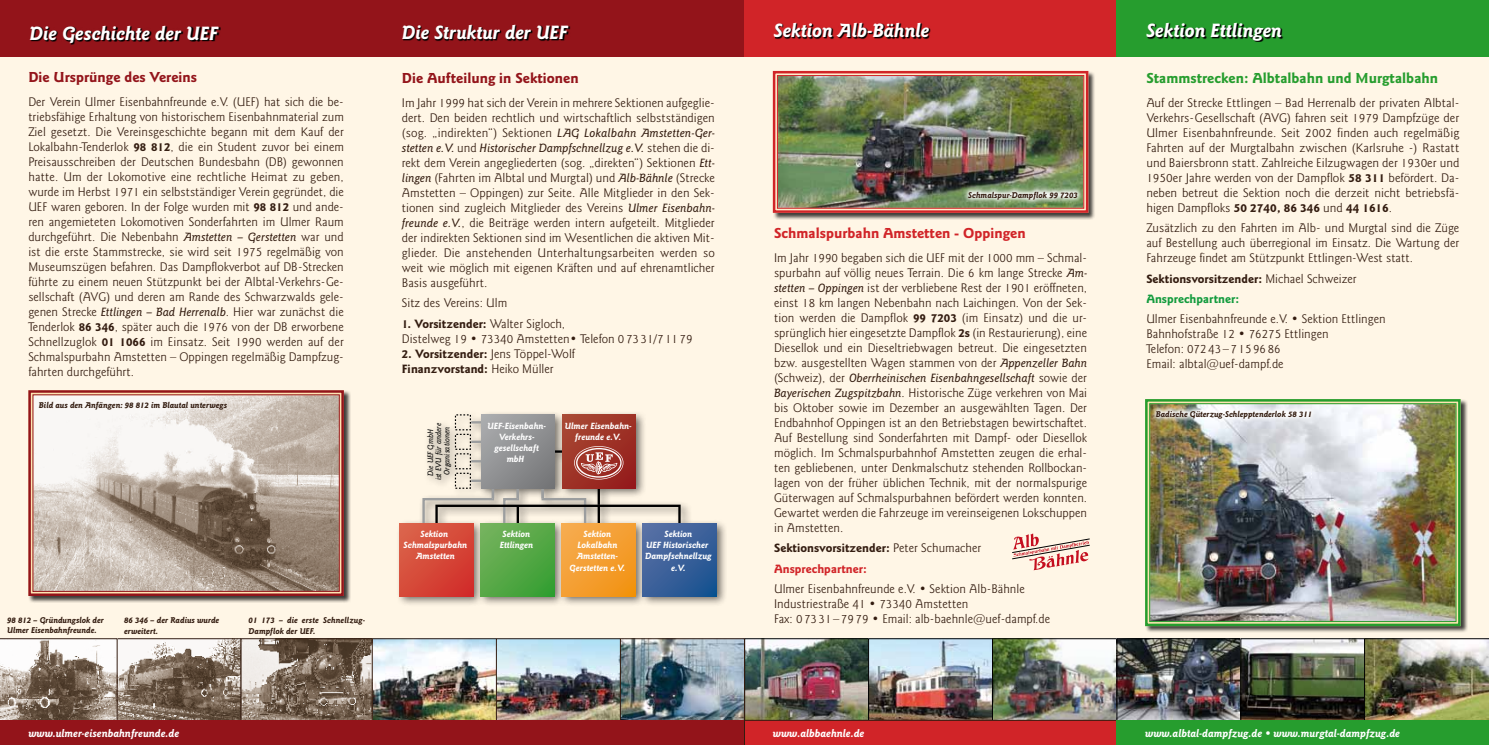
<style>
.page{position:relative;width:1489px;height:745px;background:#fff}
.page>*{position:absolute;margin:0;border:0;box-sizing:border-box;transform-origin:0 0}
.t1{font:italic 700 20px "Goudy Sans Std";color:#fff}
.t2{font:700 15px "Goudy Sans Std";color:#93141a}
.t3{font:700 15px "Goudy Sans Std";color:#269d2e}
.t4{font:700 15px "Goudy Sans Std";color:#d12428}
.t5{font:300 12.5px/15px "Goudy Sans IT Cby BT";color:#331c10;text-align:justify}
.t6{font:700 12.5px/20.2px "Goudy Sans Std";color:#331c10}
.t7{font:italic 500 12.5px "Goudy Sans Std";color:#331c10}
.t8{font:italic 700 11.25px "Goudy Sans Std";color:#fff}
.t9{font:italic 700 9.38px/11.2px "Goudy Sans Std";color:#fff;text-align:center}
.t10{font:italic 700 8.75px/10.5px "Goudy Sans Std";color:#331c10}
.t11{font:italic 500 8.12px/8.1px "Goudy Sans Std";color:#000;text-align:center}
.s1{font-family:"Goudy Sans Std";font-weight:700}
.s2{font-family:"Goudy Sans Std";font-weight:500;font-style:italic}
.s3{font-family:"Goudy Sans IT Cby BT";font-weight:300;font-style:normal}
.s4{font-family:"Goudy Sans IT Cby BT";font-weight:300}
.s5{color:#d12428}
.s6{color:#129b3d}
</style>
<div class="page">
<div style="left:0;top:57px;width:1488px;height:687px;background:#fff6e6"></div>
<div style="left:395px;top:409px;width:332px;height:197px;background:#000;opacity:.56"></div>
<svg style="left:400px;top:523px;width:73px;height:72px;background:#d54839"></svg>
<svg style="left:643px;top:523px;width:73px;height:72px;background:#396099"></svg>
<svg style="left:562px;top:532px;width:73px;height:63px;background:#f49e30"></svg>
<svg style="left:481px;top:532px;width:73px;height:63px;background:#54a746"></svg>
<svg style="left:421px;top:414px;width:260px;height:118px"></svg>
<div style="left:28px;top:390px;width:323px;height:213px;background:#000;opacity:.75"></div>
<svg style="left:28px;top:390px;width:317px;height:207px"></svg>
<div style="left:1144px;top:399px;width:323px;height:234px;background:#000;opacity:.75"></div>
<img style="left:1144px;top:399px;width:317px;height:228px">
<div style="left:1149px;top:403px;width:307px;height:218px;border:1px solid #269d2e"></div>
<svg style="left:1148px;top:403px;width:167px;height:21px;background:#d5dacf"></svg>
<div style="left:772px;top:71px;width:323px;height:149px;background:#000;opacity:.75"></div>
<img style="left:772px;top:70px;width:317px;height:144px">
<div style="left:777px;top:75px;width:307px;height:133px;border:1px solid #d12428"></div>
<svg style="left:960px;top:184px;width:122px;height:21px;background:#a1b595"></svg>
<div style="left:0;top:0;width:744px;height:57px;background:#93141a"></div>
<div style="left:744px;top:0;width:372px;height:57px;background:#d12428"></div>
<img style="left:0;top:638px;width:1488px;height:106px">
<div style="left:1116px;top:0;width:372px;height:57px;background:#269d2e"></div>
<div style="left:1116px;top:719px;width:372px;height:25px;background:#269d2e"></div>
<svg style="left:403px;top:26px;width:167px;height:15px"></svg>
<svg style="left:31px;top:26px;width:190px;height:19px"></svg>
<svg style="left:775px;top:23px;width:155px;height:16px"></svg>
<svg style="left:1012px;top:533px;width:77px;height:37px"></svg>
<svg style="left:1147px;top:23px;width:136px;height:19px"></svg>
<h1 class="t1" style="left:30px;top:21px;width:190px">Die Geschichte der UEF</h1>
<h1 class="t1" style="left:402px;top:21px;width:167px">Die Struktur der UEF</h1>
<p class="t2" style="left:28px;top:68px;width:170px">Die Ursprünge des Vereins</p>
<p class="t5" style="left:28px;top:94px;width:317px">Der Verein Ulmer Eisenbahnfreunde e.V. (UEF) hat sich die be&shy;triebsfähige Erhaltung von historischem Eisenbahnmaterial zum Ziel gesetzt. Die Vereinsgeschichte begann mit dem Kauf der Lokalbahn-Tenderlok <span class="s1">98 812</span>, die ein Student zuvor bei einem Preisausschreiben der Deutschen Bundesbahn (DB) gewonnen hatte. Um der Lokomotive eine rechtliche Heimat zu geben, wurde im Herbst 1971 ein selbstständiger Verein gegründet, die UEF waren geboren. In der Folge wurden mit <span class="s1">98 812</span> und ande&shy;ren angemieteten Lokomotiven Sonderfahrten im Ulmer Raum durchgeführt. Die Nebenbahn <span class="s2">Amstetten – Gerstetten</span> war und ist die erste Stammstrecke, sie wird seit 1975 regelmäßig von Museumszügen befahren. Das Dampflokverbot auf DB-Strecken führte zu einem neuen Stützpunkt bei der Albtal-Verkehrs-Ge&shy;sellschaft (AVG) und deren am Rande des Schwarzwalds gele&shy;genen Strecke <span class="s2">Ettlingen – Bad Herrenalb</span>. Hier war zunächst die Tenderlok <span class="s1">86 346</span>, später auch die 1976 von der DB erworbene Schnellzuglok <span class="s1">01 1066</span> im Einsatz. Seit 1990 werden auf der Schmalspurbahn Amstetten – Oppingen regelmäßig Dampfzug&shy;fahrten durchgeführt.</p>
<p class="t10" style="left:39px;top:399px;width:190px">Bild aus den Anfängen: 98 812 im Blautal unterwegs</p>
<p class="t10" style="left:7px;top:614px;width:98px">98 812 – Gründungslok der<br>Ulmer Eisenbahnfreunde.</p>
<p class="t10" style="left:124px;top:614px;width:97px">86 346 – der Radius wurde erweitert.</p>
<p class="t10" style="left:248px;top:614px;width:118px">01 173 – die erste Schnellzug-<br>Dampflok der UEF.</p>
<p class="t2" style="left:402px;top:69px;width:178px">Die Aufteilung in Sektionen</p>
<p class="t5" style="left:402px;top:95px;width:314px;text-align:left">Im Jahr 1999 hat sich der Verein in mehrere Sektionen aufgeglie&shy;dert. Den beiden rechtlich und wirtschaftlich selbstständigen (sog. „indirekten“) Sektionen <span class="s2">LAG Lokalbahn Amstetten-Ger-</span></p>
<p class="t7" style="left:402px;top:141px;width:314px">stetten e.V. <span class="s3">und</span> Historischer Dampfschnellzug e.V. <span class="s3">stehen die di-</span></p>
<p class="t5" style="left:402px;top:155px;width:314px">rekt dem Verein angegliederten (sog. „direkten“) Sektionen <span class="s2">Ett&shy;lingen</span> (Fahrten im Albtal und Murgtal) und <span class="s2">Alb-Bähnle</span> (Strecke Amstetten – Oppingen) zur Seite. Alle Mitglieder in den Sek&shy;tionen sind zugleich Mitglieder des Vereins <span class="s2">Ulmer Eisenbahn&shy;freunde e.V.</span>, die Beiträge werden intern aufgeteilt. Mitglieder der indirekten Sektionen sind im Wesentlichen die aktiven Mit&shy;glieder. Die anstehenden Unterhaltungsarbeiten werden so weit wie möglich mit eigenen Kräften und auf ehrenamtlicher Basis ausgeführt.</p>
<p class="t5" style="left:402px;top:295px;width:107px">Sitz des Vereins: Ulm</p>
<p class="t6" style="left:402px;top:313px;width:165px">1. Vorsitzender: <span class="s4">Walter Sigloch,</span></p>
<p class="t5" style="left:402px;top:331px;width:292px">Distelweg 19 • 73340 Amstetten• Telefon 07331/71179</p>
<p class="t6" style="left:402px;top:346px;width:175px;line-height:15px">2. Vorsitzender: <span class="s4">Jens Töppel-Wolf<br></span>Finanzvorstand: <span class="s4">Heiko Müller</span></p>
<p class="t11" style="left:426px;top:480px;width:59px;rotate:-90deg">Die UEF GmbH<br>ist EVU für andere<br>Organisationen</p>
<p class="t9" style="left:403px;top:528px;width:65px">Sektion<br>Schmalspurbahn<br>Amstetten</p>
<p class="t9" style="left:487px;top:419px;width:60px">UEF-Eisenbahn-<br>Verkehrs&shy;gesellschaft mbH</p>
<p class="t9" style="left:564px;top:419px;width:68px">Ulmer Eisenbahn&shy;freunde e.V.</p>
<p class="t9" style="left:500px;top:528px;width:35px">Sektion<br>Ettlingen</p>
<p class="t9" style="left:645px;top:528px;width:68px">Sektion<br>UEF Historischer<br>Dampfschnellzug e.V.</p>
<p class="t9" style="left:569px;top:528px;width:57px">Sektion<br>Lokalbahn<br>Amstetten-<br>Gerstetten e.V.</p>
<h1 class="t1" style="left:773px;top:18px;width:157px">Sektion Alb-Bähnle</h1>
<p class="t10" style="left:968px;top:189px;width:111px">Schmalspur-Dampflok 99 7203</p>
<p class="t4" style="left:774px;top:224px;width:253px">Schmalspurbahn Amstetten - Oppingen</p>
<p class="t5" style="left:774px;top:250px;width:314px">Im Jahr 1990 begaben sich die UEF mit der 1000 mm – Schmal&shy;spurbahn auf völlig neues Terrain. Die 6 km lange Strecke <span class="s2">Am&shy;stetten – Oppingen</span> ist der verbliebene Rest der 1901 eröffneten, einst 18 km langen Nebenbahn nach Laichingen. Von der Sek&shy;tion werden die Dampflok <span class="s1">99 7203</span> (im Einsatz) und die ur&shy;sprünglich hier eingesetzte Dampflok <span class="s1">2s</span> (in Restaurierung), eine Diesellok und ein Dieseltriebwagen betreut. Die eingesetzten bzw. ausgestellten Wagen stammen von der <span class="s2">Appenzeller Bahn</span></p>
<p class="t7" style="left:774px;top:370px;width:314px"><span class="s3">(Schweiz), der</span> Oberrheinischen Eisenbahngesellschaft <span class="s3">sowie der</span></p>
<p class="t5" style="left:774px;top:385px;width:314px"><span class="s2">Bayerischen Zugspitzbahn</span>. Historische Züge verkehren von Mai bis Oktober sowie im Dezember an ausgewählten Tagen. Der Endbahnhof Oppingen ist an den Betriebstagen bewirtschaftet.<br>Auf Bestellung sind Sonderfahrten mit Dampf- oder Diesellok möglich. Im Schmalspurbahnhof Amstetten zeugen die erhal&shy;ten gebliebenen, unter Denkmalschutz stehenden Rollbockan&shy;lagen von der früher üblichen Technik, mit der normalspurige Güterwagen auf Schmalspurbahnen befördert werden konnten.<br>Gewartet werden die Fahrzeuge im vereinseigenen Lokschuppen in Amstetten.</p>
<p class="t6" style="left:774px;top:538px;width:209px">Sektionsvorsitzender: <span class="s4">Peter Schumacher<br></span><span class="s5">Ansprechpartner:</span></p>
<p class="t5" style="left:774px;top:581px;width:277px;text-align:left">Ulmer Eisenbahnfreunde e.V. • Sektion Alb-Bähnle<br>Industriestraße 41 • 73340 Amstetten<br>Fax: 07331–7979 • Email: alb-baehnle@uef-dampf.de</p>
<p class="t8" style="left:28px;top:726px;width:152px">www.ulmer-eisenbahnfreunde.de</p>
<p class="t8" style="left:772px;top:726px;width:93px">www.albbaehnle.de</p>
<h1 class="t1" style="left:1146px;top:18px;width:137px">Sektion Ettlingen</h1>
<p class="t3" style="left:1146px;top:69px;width:293px">Stammstrecken: Albtalbahn und Murgtalbahn</p>
<p class="t5" style="left:1146px;top:95px;width:314px">Auf der Strecke Ettlingen – Bad Herrenalb der privaten Albtal-Verkehrs-Gesellschaft (AVG) fahren seit 1979 Dampfzüge der Ulmer Eisenbahnfreunde. Seit 2002 finden auch regelmäßig Fahrten auf der Murgtalbahn zwischen (Karlsruhe -) Rastatt und Baiersbronn statt. Zahlreiche Eilzugwagen der 1930er und 1950er Jahre werden von der Dampflok <span class="s1">58 311</span> befördert. Da&shy;neben betreut die Sektion noch die derzeit nicht betriebsfä&shy;higen Dampfloks <span class="s1">50 2740, 86 346</span> und <span class="s1">44 1616</span>.</p>
<p class="t5" style="left:1146px;top:220px;width:314px">Zusätzlich zu den Fahrten im Alb- und Murgtal sind die Züge auf Bestellung auch überregional im Einsatz. Die Wartung der Fahrzeuge findet am Stützpunkt Ettlingen-West statt.</p>
<p class="t6" style="left:1146px;top:268px;width:212px">Sektionsvorsitzender: <span class="s4">Michael Schweizer<br></span><span class="s6">Ansprechpartner:</span></p>
<p class="t5" style="left:1146px;top:311px;width:241px;text-align:left">Ulmer Eisenbahnfreunde e.V. • Sektion Ettlingen Bahnhofstraße 12 • 76275 Ettlingen<br>Telefon: 07243–7159686<br>Email: albtal@uef-dampf.de</p>
<p class="t10" style="left:1155px;top:408px;width:158px">Badische Güterzug-Schlepptenderlok 58 311</p>
<p class="t8" style="left:1144px;top:726px;width:256px">www.albtal-dampfzug.de • www.murgtal-dampfzug.de</p>
</div>
